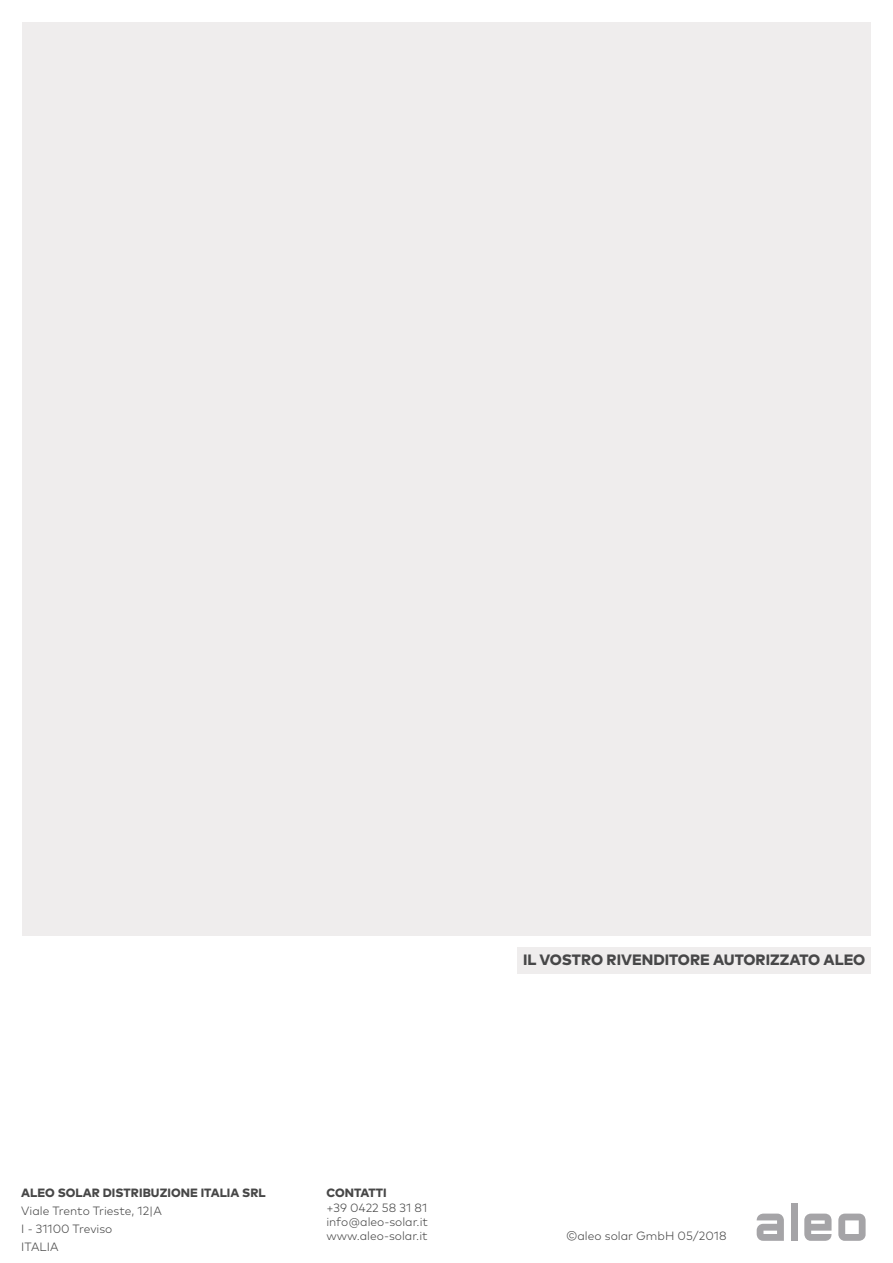
<style>
.page{position:relative;width:893px;height:1263px;background:#fff}
.page>*{position:absolute;margin:0;border:0;box-sizing:border-box;transform-origin:0 0}
.t1{font:800 15px "Mark Pro";color:#474748}
.t2{font:300 12px/18px "Mark Pro";color:#474747}
.t3{font:800 12px "Mark Pro";letter-spacing:.005em;color:#474747}
</style>
<div class="page">
<div style="left:22px;top:22px;width:849px;height:914px;background:#efeded"></div>
<svg style="left:757px;top:1213px;width:27px;height:28px"></svg>
<div style="left:791px;top:1203px;width:6px;height:38px;background:#a5a4a7"></div>
<svg style="left:804px;top:1213px;width:27px;height:28px"></svg>
<svg style="left:838px;top:1213px;width:28px;height:28px"></svg>
<div style="left:517px;top:947px;width:354px;height:27px;background:#efeded"></div>
<p class="t3" style="left:21px;top:1184px;width:246px">ALEO SOLAR DISTRIBUZIONE ITALIA SRL</p>
<p class="t2" style="left:21px;top:1201px;width:142px">Viale Trento Trieste, 12|A<br>I - 31100 Treviso<br>ITALIA</p>
<p class="t3" style="left:326px;top:1184px;width:62px">CONTATTI</p>
<p class="t2" style="left:326px;top:1199px;width:103px;line-height:14.4px;text-align:justify">+39 0422 58 31 81 info@aleo-solar.it www.aleo-solar.it</p>
<p class="t1" style="left:523px;top:948px;width:344px">IL VOSTRO RIVENDITORE AUTORIZZATO ALEO</p>
<p class="t2" style="left:566px;top:1226px;width:162px">©aleo solar GmbH 05/2018</p>
</div>
